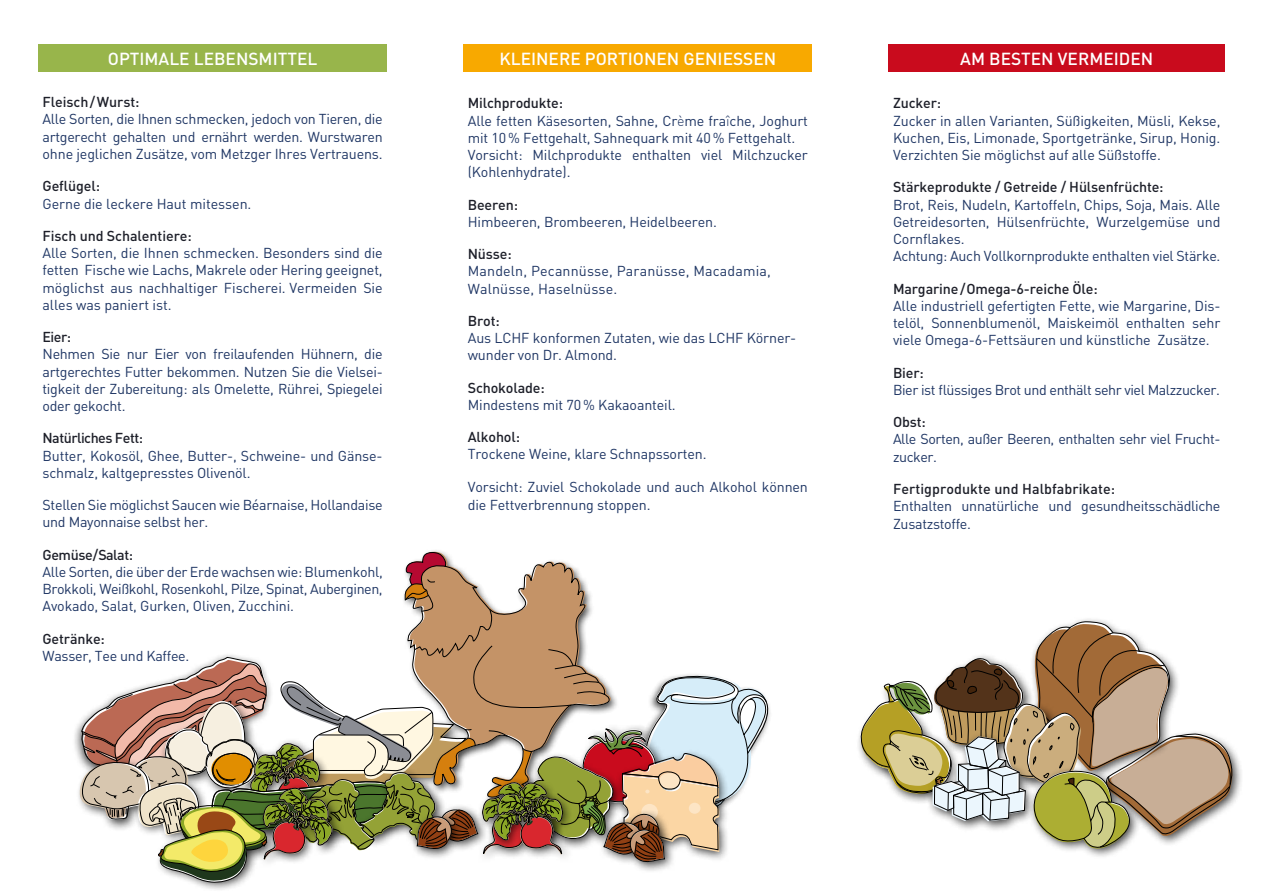
<style>
.page{position:relative;width:1263px;height:893px;background:#fff}
.page>*{position:absolute;margin:0;border:0;box-sizing:border-box;transform-origin:0 0}
.t1{font:500 17.25px "DIN";color:#fff}
.t2{font:14.25px/17.2px "DIN";letter-spacing:-.01em;color:#1f3664}
.t3{font:500 14.25px "DIN";letter-spacing:-.01em;color:#1d1f29}
.t4{font:14.25px/17.2px "DIN";letter-spacing:-.03em;color:#1f3664}
.t5{font:14.25px/17.2px "DIN";letter-spacing:.01em;color:#1f3664}
.t6{font:500 14.25px "DIN";letter-spacing:-.035em;color:#1d1f29}
.t7{font:500 14.25px "DIN";letter-spacing:-.03em;color:#1d1f29}
.s1{font-weight:500;color:#1d1f29}
.s2{font-weight:300}
</style>
<div class="page">
<div style="left:38px;top:45px;width:349px;height:27px;background:#98b54b"></div>
<div style="left:889px;top:45px;width:336px;height:27px;background:#c90b1d"></div>
<div style="left:463px;top:45px;width:349px;height:27px;background:#f8a900"></div>
<div style="left:1100px;top:730px;width:143px;height:117px;background:#000;opacity:.75"></div>
<div style="left:1028px;top:765px;width:113px;height:94px;background:#000;opacity:.75"></div>
<svg style="left:859px;top:621px;width:374px;height:228px"></svg>
<div style="left:71px;top:652px;width:203px;height:138px;background:#000;opacity:.75"></div>
<div style="left:75px;top:757px;width:84px;height:75px;background:#fff"></div>
<div style="left:155px;top:825px;width:104px;height:67px;background:#000;opacity:.78"></div>
<svg style="left:79px;top:552px;width:691px;height:331px"></svg>
<p class="t1" style="left:108px;top:48px;width:211px">OPTIMALE LEBENSMITTEL</p>
<p class="t1" style="left:499px;top:48px;width:278px">KLEINERE PORTIONEN GENIESSEN</p>
<p class="t1" style="left:960px;top:48px;width:194px">AM BESTEN VERMEIDEN</p>
<p class="t3" style="left:43px;top:93px;width:98px">Fleisch/Wurst:</p>
<p class="t2" style="left:43px;top:110px;width:342px;text-align:justify">Alle Sorten, die Ihnen schmecken, jedoch von Tieren, die artgerecht gehalten und ernährt werden. Wurstwaren ohne jeglichen Zusätze, vom Metzger Ihres Vertrauens.</p>
<p class="t3" style="left:43px;top:177px;width:59px">Geflügel:</p>
<p class="t2" style="left:43px;top:194px;width:210px">Gerne die leckere Haut mitessen.</p>
<p class="t3" style="left:43px;top:226px;width:151px">Fisch und Schalentiere:</p>
<p class="t2" style="left:43px;top:244px;width:342px;text-align:justify">Alle Sorten, die Ihnen schmecken. Besonders sind die fetten Fische wie Lachs, Makrele oder Hering geeignet, möglichst aus nachhaltiger Fischerei. Vermeiden Sie alles was paniert ist.</p>
<p class="t3" style="left:43px;top:328px;width:30px">Eier:</p>
<p class="t2" style="left:43px;top:345px;width:342px;text-align:justify">Nehmen Sie nur Eier von freilaufenden Hühnern, die artgerechtes Futter bekommen. Nutzen Sie die Vielsei&shy;tigkeit der Zubereitung: als Omelette, Rührei, Spiegelei oder gekocht.</p>
<p class="t6" style="left:43px;top:429px;width:102px">Natürliches Fett:</p>
<p class="t2" style="left:43px;top:447px;width:342px">Butter, Kokosöl, Ghee, Butter-, Schweine- und Gänse&shy;schmalz, kaltgepresstes Olivenöl.</p>
<p class="t2" style="left:43px;top:496px;width:342px">Stellen Sie möglichst Saucen wie Béarnaise, Hollandaise und Mayonnaise selbst her.</p>
<p class="t7" style="left:43px;top:545px;width:92px">Gemüse/Salat:</p>
<p class="t2" style="left:43px;top:563px;width:342px;text-align:justify">Alle Sorten, die über der Erde wachsen wie: Blumenkohl, Brokkoli, Weißkohl, Rosenkohl, Pilze, Spinat, Auberginen, Avokado, Salat, Gurken, Oliven, Zucchini.</p>
<p class="t3" style="left:43px;top:629px;width:64px">Getränke:</p>
<p class="t2" style="left:43px;top:647px;width:148px">Wasser, Tee und Kaffee.</p>
<p class="t2" style="left:468px;top:94px;width:342px"><span class="s1">Milchprodukte:<br></span>Alle fetten Käsesorten, Sahne, Cr<span class="s2">è</span>me fra<span class="s2">î</span>che, Joghurt mit 10 % Fettgehalt, Sahnequark mit 40 % Fettgehalt.<br>Vorsicht: Milchprodukte enthalten viel Milchzucker (Kohlenhydrate).</p>
<p class="t3" style="left:468px;top:195px;width:52px">Beeren:</p>
<p class="t2" style="left:468px;top:213px;width:251px">Himbeeren, Brombeeren, Heidelbeeren.</p>
<p class="t3" style="left:468px;top:245px;width:45px">Nüsse:</p>
<p class="t5" style="left:468px;top:262px;width:305px">Mandeln, Pecannüsse, Paranüsse, Macadamia,<br>Walnüsse, Haselnüsse.</p>
<p class="t3" style="left:468px;top:312px;width:33px">Brot:</p>
<p class="t2" style="left:468px;top:329px;width:330px">Aus LCHF konformen Zutaten, wie das LCHF Körner&shy;wunder von Dr. Almond.</p>
<p class="t3" style="left:468px;top:378px;width:78px">Schokolade:</p>
<p class="t2" style="left:468px;top:396px;width:209px">Mindestens mit 70 % Kakaoanteil.</p>
<p class="t3" style="left:468px;top:428px;width:54px">Alkohol:</p>
<p class="t2" style="left:468px;top:445px;width:240px">Trockene Weine, klare Schnapssorten.</p>
<p class="t2" style="left:468px;top:477px;width:342px;line-height:18px">Vorsicht: Zuviel Schokolade und auch Alkohol können die Fettverbrennung stoppen.</p>
<p class="t3" style="left:893px;top:94px;width:50px">Zucker:</p>
<p class="t2" style="left:893px;top:112px;width:329px;text-align:justify">Zucker in allen Varianten, Süßigkeiten, Müsli, Kekse, Kuchen, Eis, Limonade, Sportgetränke, Sirup, Honig.<br>Verzichten Sie möglichst auf alle Süßstoffe.</p>
<p class="t3" style="left:893px;top:178px;width:272px">Stärkeprodukte / Getreide / Hülsenfrüchte:</p>
<p class="t2" style="left:893px;top:196px;width:329px">Brot, Reis, Nudeln, Kartoffeln, Chips, Soja, Mais. Alle Getreidesorten, Hülsenfrüchte, Wurzelgemüse und Cornflakes.<br>Achtung: Auch Vollkornprodukte enthalten viel Stärke.</p>
<p class="t3" style="left:893px;top:279px;width:206px">Margarine/Omega-6-reiche Öle:</p>
<p class="t2" style="left:893px;top:297px;width:329px;text-align:justify">Alle industriell gefertigten Fette, wie Margarine, Dis&shy;telöl, Sonnenblumenöl, Maiskeimöl enthalten sehr viele Omega-6-Fettsäuren und künstliche Zusätze.</p>
<p class="t3" style="left:893px;top:363px;width:32px">Bier:</p>
<p class="t4" style="left:893px;top:381px;width:328px">Bier ist flüssiges Brot und enthält sehr viel Malzzucker.</p>
<p class="t3" style="left:893px;top:413px;width:34px">Obst:</p>
<p class="t4" style="left:893px;top:430px;width:329px">Alle Sorten, außer Beeren, enthalten sehr viel Frucht&shy;zucker.</p>
<p class="t3" style="left:893px;top:480px;width:224px">Fertigprodukte und Halbfabrikate:</p>
<p class="t2" style="left:893px;top:497px;width:329px;line-height:18px">Enthalten unnatürliche und gesundheitsschädliche<br>Zusatzstoffe.</p>
</div>
